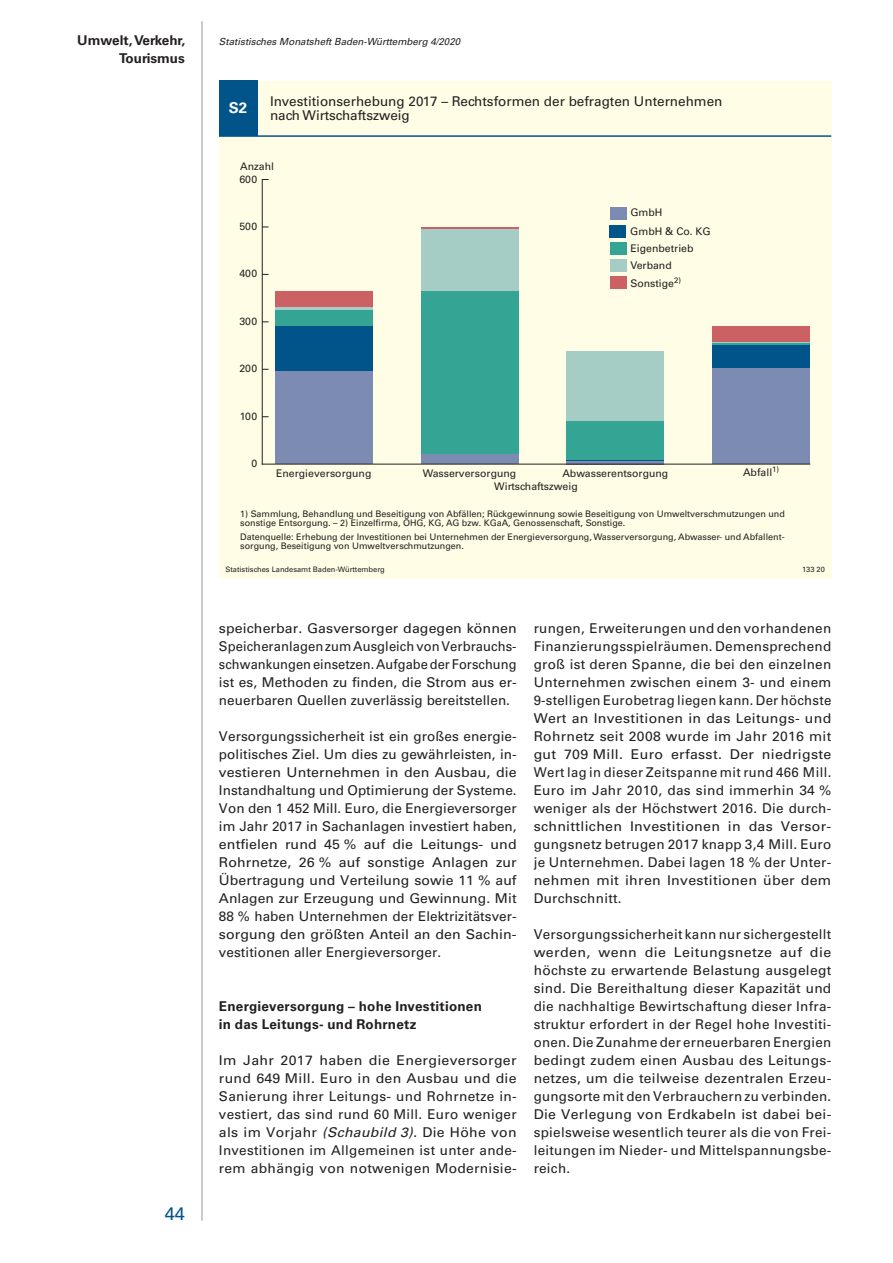
<style>
.page{position:relative;width:893px;height:1263px;background:#fff}
.page>*{position:absolute;margin:0;border:0;box-sizing:border-box;transform-origin:0 0}
.t1{font:18px "Univers";color:#01548a}
.t2{font:700 15px "Univers";color:#fff}
.t3{font:13.5px/18px "Univers";letter-spacing:.005em;color:#231f20;text-align:justify}
.t4{font:13.5px/18px "Univers";letter-spacing:.005em;color:#231f20;text-align:justify;scale:1.05 1}
.t5{font:700 13.5px/18px "Univers";letter-spacing:.015em;color:#231f20}
.t6{font:10.5px "Univers";color:#231f20}
.t7{font:italic 9.75px "Univers";color:#231f20}
.t8{font:9px/9px "Univers";color:#231f20}
.t9{font:7.5px "Univers";color:#231f20}
.s1{font-style:italic}
</style>
<div class="page">
<hr style="left:202px;top:21px;width:1px;height:1199px;background:#939598">
<div style="left:219px;top:81px;width:612px;height:497px;background:#fffde5"></div>
<div style="left:219px;top:81px;width:38px;height:55px;background:#01548a"></div>
<div style="left:275px;top:291px;width:98px;height:17px;background:#cc6163"></div>
<hr style="left:275px;top:308px;width:98px;height:2px;background:#a6ccc6">
<div style="left:275px;top:310px;width:98px;height:17px;background:#34a495"></div>
<div style="left:275px;top:327px;width:98px;height:45px;background:#01548a"></div>
<div style="left:275px;top:372px;width:98px;height:92px;background:#7c8bb1"></div>
<hr style="left:421px;top:227px;width:98px;height:2px;background:#cc6163">
<div style="left:421px;top:229px;width:98px;height:62px;background:#a6ccc6"></div>
<div style="left:421px;top:291px;width:98px;height:163px;background:#34a495"></div>
<hr style="left:421px;top:454px;width:98px;height:1px;background:#01548a">
<div style="left:421px;top:455px;width:98px;height:9px;background:#7c8bb1"></div>
<div style="left:566px;top:351px;width:98px;height:70px;background:#a6ccc6"></div>
<div style="left:566px;top:421px;width:98px;height:39px;background:#34a495"></div>
<hr style="left:566px;top:460px;width:98px;height:1px;background:#01548a">
<hr style="left:566px;top:461px;width:98px;height:3px;background:#7c8bb1">
<div style="left:712px;top:326px;width:98px;height:16px;background:#cc6163"></div>
<hr style="left:712px;top:342px;width:98px;height:1px;background:#a6ccc6">
<hr style="left:712px;top:343px;width:98px;height:3px;background:#34a495">
<div style="left:712px;top:346px;width:98px;height:23px;background:#01548a"></div>
<div style="left:712px;top:369px;width:98px;height:95px;background:#7c8bb1"></div>
<hr style="left:262px;top:464px;width:548px;height:1px;background:#231f20">
<hr style="left:262px;top:179px;width:1px;height:285px;background:#231f20">
<hr style="left:219px;top:135px;width:612px;height:2px;background:#01548a">
<div style="left:610px;top:242px;width:16px;height:13px;background:#34a495"></div>
<div style="left:610px;top:225px;width:16px;height:13px;background:#01548a"></div>
<div style="left:610px;top:259px;width:16px;height:13px;background:#a6ccc6"></div>
<div style="left:610px;top:207px;width:16px;height:13px;background:#7c8bb1"></div>
<div style="left:610px;top:276px;width:16px;height:13px;background:#cc6163"></div>
<p class="t5" style="left:77px;top:31px;width:110px">Umwelt, Verkehr,</p>
<p class="t7" style="left:219px;top:35px;width:243px">Statistisches Monatsheft Baden-Württemberg 4/2020</p>
<p class="t5" style="left:119px;top:49px;width:67px">Tourismus</p>
<p class="t2" style="left:229px;top:99px;width:20px">S2</p>
<p class="t3" style="left:270px;top:94px;width:454px;line-height:14.2px">Investitionserhebung 2017 – Rechtsformen der befragten Unternehmen nach Wirtschaftszweig</p>
<p class="t6" style="left:240px;top:160px;width:35px">Anzahl</p>
<p class="t6" style="left:239px;top:173px;width:19px">600</p>
<p class="t6" style="left:239px;top:220px;width:19px">500</p>
<p class="t6" style="left:239px;top:267px;width:19px">400</p>
<p class="t6" style="left:239px;top:315px;width:19px">300</p>
<p class="t6" style="left:239px;top:362px;width:19px">200</p>
<p class="t6" style="left:240px;top:410px;width:19px">100</p>
<p class="t6" style="left:251px;top:457px;width:7px">0</p>
<p class="t6" style="left:630px;top:207px;width:34px">GmbH</p>
<p class="t6" style="left:630px;top:225px;width:82px">GmbH &amp; Co. KG</p>
<p class="t6" style="left:630px;top:259px;width:43px">Verband</p>
<p class="t6" style="left:630px;top:242px;width:65px">Eigenbetrieb</p>
<p class="t6" style="left:630px;top:277px;width:52px">Sonstige<sup>2)</sup></p>
<p class="t6" style="left:276px;top:467px;width:97px">Energieversorgung</p>
<p class="t6" style="left:423px;top:467px;width:95px">Wasserversorgung</p>
<p class="t6" style="left:562px;top:467px;width:107px">Abwasserentsorgung</p>
<p class="t6" style="left:494px;top:480px;width:85px">Wirtschaftszweig</p>
<p class="t6" style="left:743px;top:466px;width:38px">Abfall<sup>1)</sup></p>
<p class="t8" style="left:240px;top:510px;width:546px">1) Sammlung, Behandlung und Beseitigung von Abfällen; Rückgewinnung sowie Beseitigung von Umweltverschmutzungen und sonstige Entsorgung. – 2) Einzelfirma, OHG, KG, AG bzw. KGaA, Genossenschaft, Sonstige.</p>
<p class="t8" style="left:240px;top:532px;width:546px">Datenquelle: Erhebung der Investitionen bei Unternehmen der Energieversorgung, Wasserversorgung, Abwasser- und Abfallent&shy;sorgung, Beseitigung von Umweltverschmutzungen.</p>
<p class="t9" style="left:225px;top:564px;width:161px">Statistisches Landesamt Baden-Württemberg</p>
<p class="t9" style="left:802px;top:564px;width:24px">133 20</p>
<h1 class="t1" style="left:165px;top:1203px;width:22px">44</h1>
<p class="t4" style="left:219px;top:619px;width:285px">speicherbar. Gasversorger dagegen können Speicheranlagen zum Ausgleich von Verbrauchs&shy;schwankungen einsetzen. Aufgabe der Forschung ist es, Methoden zu finden, die Strom aus er&shy;neuerbaren Quellen zuverlässig bereitstellen.</p>
<p class="t3" style="left:219px;top:727px;width:299px">Versorgungssicherheit ist ein großes energie&shy;politisches Ziel. Um dies zu gewährleisten, in&shy;vestieren Unternehmen in den Ausbau, die Instandhaltung und Optimierung der Systeme.<br>Von den 1 452 Mill. Euro, die Energieversorger im Jahr 2017 in Sachanlagen investiert haben, entfielen rund 45 % auf die Leitungs- und Rohrnetze, 26 % auf sonstige Anlagen zur Übertragung und Verteilung sowie 11 % auf Anlagen zur Erzeugung und Gewinnung. Mit 88 % haben Unternehmen der Elektrizitätsver&shy;sorgung den größten Anteil an den Sachin&shy;vestitionen aller Energieversorger.</p>
<p class="t5" style="left:219px;top:997px;width:264px">Energieversorgung – hohe Investitionen in das Leitungs- und Rohrnetz</p>
<p class="t4" style="left:219px;top:1051px;width:285px">Im Jahr 2017 haben die Energieversorger rund 649 Mill. Euro in den Ausbau und die Sanierung ihrer Leitungs- und Rohrnetze in&shy;vestiert, das sind rund 60 Mill. Euro weniger als im Vorjahr <span class="s1">(Schaubild 3).</span> Die Höhe von Investitionen im Allgemeinen ist unter ande&shy;rem abhängig von notwenigen Modernisie-</p>
<p class="t3" style="left:534px;top:619px;width:299px">rungen, Erweiterungen und den vorhandenen Finanzierungsspielräumen. Demensprechend groß ist deren Spanne, die bei den einzelnen Unternehmen zwischen einem 3- und einem 9-stelligen Eurobetrag liegen kann. Der höchste Wert an Investitionen in das Leitungs- und Rohrnetz seit 2008 wurde im Jahr 2016 mit gut 709 Mill. Euro erfasst. Der niedrigste Wert lag in dieser Zeitspanne mit rund 466 Mill.<br>Euro im Jahr 2010, das sind immerhin 34 % weniger als der Höchstwert 2016. Die durch&shy;schnittlichen Investitionen in das Versor&shy;gungsnetz betrugen 2017 knapp 3,4 Mill. Euro je Unternehmen. Dabei lagen 18 % der Unter&shy;nehmen mit ihren Investitionen über dem Durchschnitt.</p>
<p class="t3" style="left:534px;top:925px;width:299px">Versorgungssicherheit kann nur sichergestellt werden, wenn die Leitungsnetze auf die höchste zu erwartende Belastung ausgelegt sind. Die Bereithaltung dieser Kapazität und die nachhaltige Bewirtschaftung dieser Infra&shy;struktur erfordert in der Regel hohe Investiti&shy;onen. Die Zunahme der erneuerbaren Energien bedingt zudem einen Ausbau des Leitungs&shy;netzes, um die teilweise dezentralen Erzeu&shy;gungsorte mit den Verbrauchern zu verbinden.<br>Die Verlegung von Erdkabeln ist dabei bei&shy;spielsweise wesentlich teurer als die von Frei&shy;leitungen im Nieder- und Mittelspannungsbe&shy;reich.</p>
</div>
